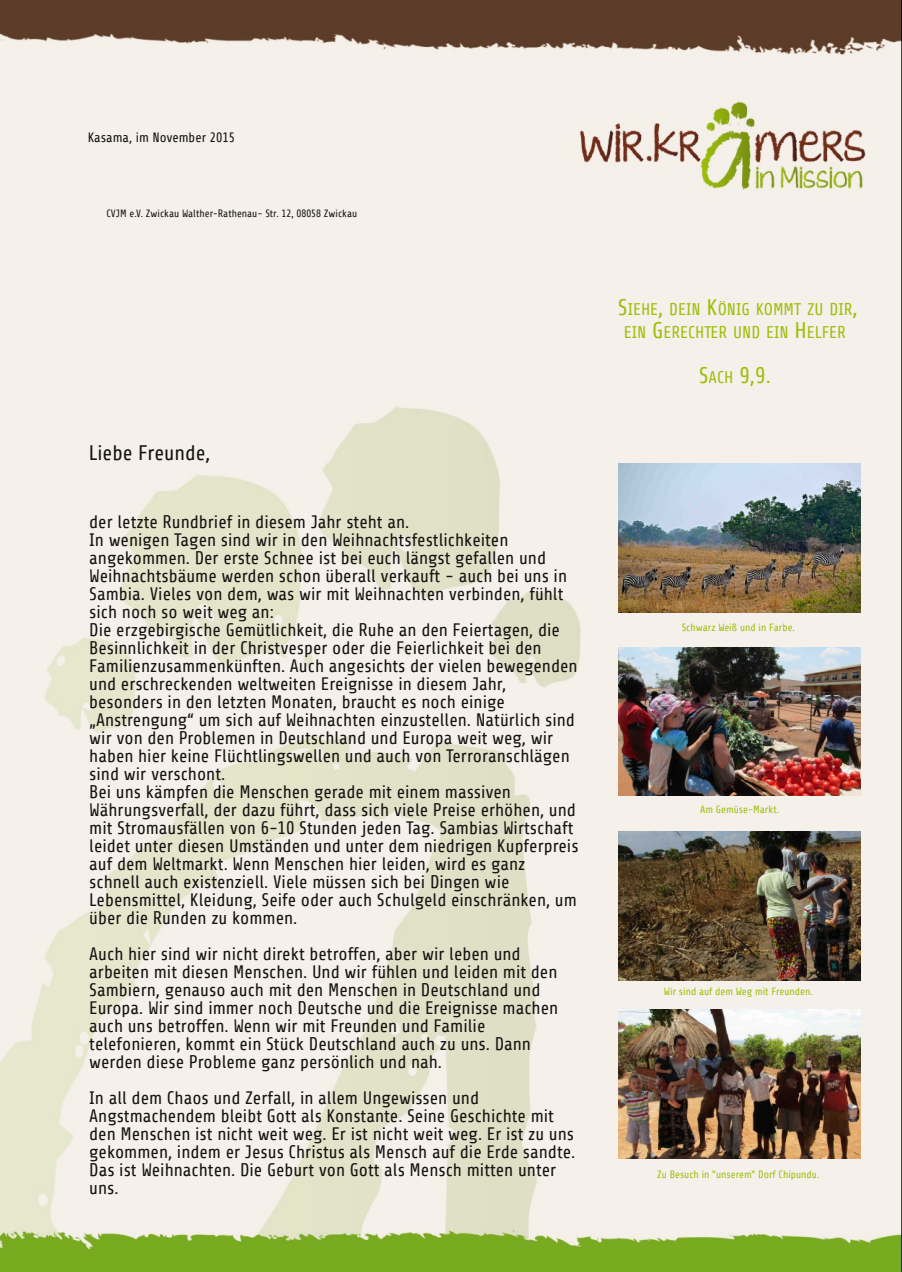
<style>
.page{position:relative;width:902px;height:1272px;background:#fff}
.page>*{position:absolute;margin:0;border:0;box-sizing:border-box;transform-origin:0 0}
.t1{font:22.5px "Share";color:#9ebf0e}
.t2{font:21px "Share";color:#161413}
.t3{font:18px/18px "Share";color:#161413}
.t4{font:16.8px/22.5px "Share";color:#9ebf0e;text-align:center}
.t5{font:13.5px "Share";color:#161413}
.t6{font:10.5px "Share";color:#9ebf0e}
.t7{font:10.5px "Share";color:#161413}
.s1{font-size:22.5px}
.s2{font-size:16.8px}
</style>
<div class="page">
<img style="left:0;top:0;width:902px;height:1272px">
<img style="left:618px;top:832px;width:242px;height:149px">
<img style="left:618px;top:647px;width:242px;height:149px">
<img style="left:618px;top:464px;width:242px;height:148px">
<img style="left:618px;top:1010px;width:242px;height:149px">
<p class="t5" style="left:88px;top:131px;width:149px">Kasama, im November 2015</p>
<p class="t7" style="left:107px;top:208px;width:252px">CVJM e.V. Zwickau Walther-Rathenau- Str. 12, 08058 Zwickau</p>
<p class="t2" style="left:89px;top:442px;width:123px">Liebe Freunde,</p>
<p class="t3" style="left:89px;top:513px;width:491px">der letzte Rundbrief in diesem Jahr steht an.<br>In wenigen Tagen sind wir in den Weihnachtsfestlichkeiten angekommen. Der erste Schnee ist bei euch längst gefallen und Weihnachtsbäume werden schon überall verkauft - auch bei uns in Sambia. Vieles von dem, was wir mit Weihnachten verbinden, fühlt sich noch so weit weg an:<br>Die erzgebirgische Gemütlichkeit, die Ruhe an den Feiertagen, die Besinnlichkeit in der Christvesper oder die Feierlichkeit bei den Familienzusammenkünften. Auch angesichts der vielen bewegenden und erschreckenden weltweiten Ereignisse in diesem Jahr, besonders in den letzten Monaten, braucht es noch einige „Anstrengung“ um sich auf Weihnachten einzustellen. Natürlich sind wir von den Problemen in Deutschland und Europa weit weg, wir haben hier keine Flüchtlingswellen und auch von Terroranschlägen sind wir verschont.<br>Bei uns kämpfen die Menschen gerade mit einem massiven Währungsverfall, der dazu führt, dass sich viele Preise erhöhen, und mit Stromausfällen von 6-10 Stunden jeden Tag. Sambias Wirtschaft leidet unter diesen Umständen und unter dem niedrigen Kupferpreis auf dem Weltmarkt. Wenn Menschen hier leiden, wird es ganz schnell auch existenziell. Viele müssen sich bei Dingen wie Lebensmittel, Kleidung, Seife oder auch Schulgeld einschränken, um über die Runden zu kommen.</p>
<p class="t3" style="left:89px;top:945px;width:470px">Auch hier sind wir nicht direkt betroffen, aber wir leben und arbeiten mit diesen Menschen. Und wir fühlen und leiden mit den Sambiern, genauso auch mit den Menschen in Deutschland und Europa. Wir sind immer noch Deutsche und die Ereignisse machen auch uns betroffen. Wenn wir mit Freunden und Familie telefonieren, kommt ein Stück Deutschland auch zu uns. Dann werden diese Probleme ganz persönlich und nah.</p>
<p class="t3" style="left:89px;top:1089px;width:488px">In all dem Chaos und Zerfall, in allem Ungewissen und Angstmachendem bleibt Gott als Konstante. Seine Geschichte mit den Menschen ist nicht weit weg. Er ist nicht weit weg. Er ist zu uns gekommen, indem er Jesus Christus als Mensch auf die Erde sandte.<br>Das ist Weihnachten. Die Geburt von Gott als Mensch mitten unter uns.</p>
<p class="t4" style="left:618px;top:299px;width:241px"><span class="s1">S</span>IEHE<span class="s1">,</span> DEIN <span class="s1">K</span>ÖNIG KOMMT ZU DIR<span class="s1">,<br></span>EIN <span class="s1">G</span>ERECHTER UND EIN <span class="s1">H</span>ELFER</p>
<p class="t1" style="left:699px;top:363px;width:73px">S<span class="s2">ACH</span> 9,9.</p>
<p class="t6" style="left:682px;top:622px;width:115px">Schwarz Weiß und in Farbe.</p>
<p class="t6" style="left:700px;top:803px;width:80px">Am Gemüse-Markt.</p>
<p class="t6" style="left:664px;top:986px;width:150px">Wir sind auf dem Weg mit Freunden.</p>
<p class="t6" style="left:657px;top:1169px;width:164px">Zu Besuch in "unserem" Dorf Chipundu.</p>
</div>
